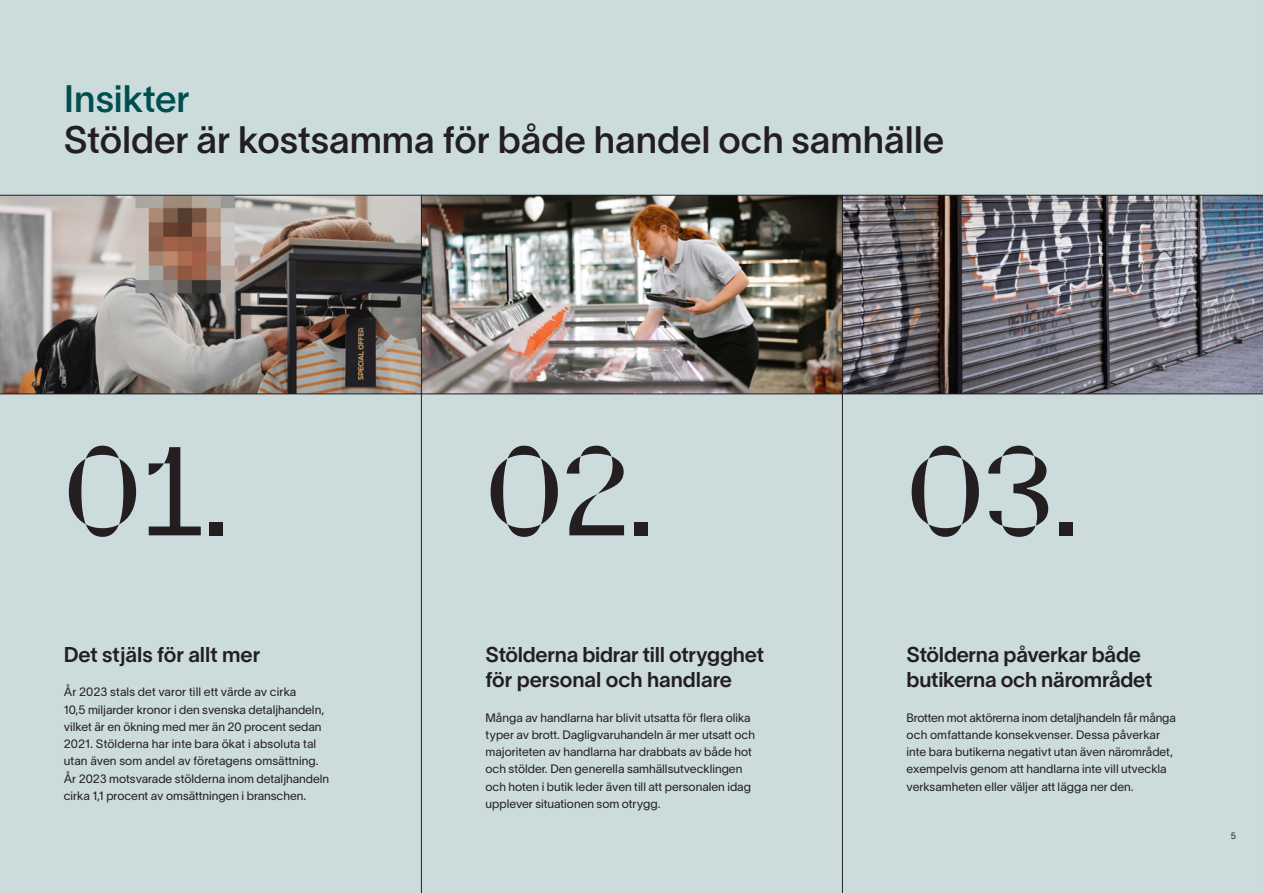
<style>
.page{position:relative;width:1263px;height:893px;background:#ccdcdc}
.page>*{position:absolute;margin:0;border:0;box-sizing:border-box;transform-origin:0 0}
.t1{font:126px "Parabole";color:#231f20}
.RUBRIK{font:37.5px/41.2px "Lausanne 500";color:#231f20}
.MELLANRUBB{font:21px/25.2px "Lausanne 600";letter-spacing:-.01em;color:#231f20}
.BRÖD{font:12px/17.2px "Lausanne 300";color:#231f20}
.t2{font:9px "Lausanne 300";color:#231f20}
.s1{color:#004f4f}
</style>
<div class="page">
<img style="left:0;top:196px;width:1263px;height:197px">
<hr style="left:421px;top:195px;width:1px;height:698px;background:#231f20">
<hr style="left:842px;top:195px;width:1px;height:698px;background:#231f20">
<hr style="left:0;top:393px;width:1263px;height:1px;background:#231f20">
<hr style="left:0;top:195px;width:1263px;height:1px;background:#231f20">
<p class="RUBRIK" style="left:64px;top:77px;width:882px"><span class="s1">Insikter<br></span>Stölder är kostsamma för både handel och samhälle</p>
<p class="t1" style="left:64px;top:420px;width:167px">01.</p>
<p class="t1" style="left:486px;top:420px;width:170px">02.</p>
<p class="t1" style="left:906px;top:420px;width:174px">03.</p>
<p class="MELLANRUBB" style="left:64px;top:642px;width:198px">Det stjäls för allt mer</p>
<p class="BRÖD" style="left:64px;top:683px;width:267px">År 2023 stals det varor till ett värde av cirka<br>10,5 miljarder kronor i den svenska detaljhandeln, vilket är en ökning med mer än 20 procent sedan 2021. Stölderna har inte bara ökat i absoluta tal utan även som andel av företagens omsättning.<br>År 2023 motsvarade stölderna inom detaljhandeln cirka 1,1 procent av omsättningen i branschen.</p>
<p class="MELLANRUBB" style="left:486px;top:642px;width:280px">Stölderna bidrar till otrygghet för personal och handlare</p>
<p class="BRÖD" style="left:486px;top:708px;width:271px">Många av handlarna har blivit utsatta för flera olika typer av brott. Dagligvaruhandeln är mer utsatt och majoriteten av handlarna har drabbats av både hot och stölder. Den generella samhällsutvecklingen och hoten i butik leder även till att personalen idag upplever situationen som otrygg.</p>
<p class="MELLANRUBB" style="left:906px;top:642px;width:247px">Stölderna påverkar både butikerna och närområdet</p>
<p class="BRÖD" style="left:906px;top:708px;width:271px">Brotten mot aktörerna inom detaljhandeln får många och omfattande konsekvenser. Dessa påverkar inte bara butikerna negativt utan även närområdet, exempelvis genom att handlarna inte vill utveckla verksamheten eller väljer att lägga ner den.</p>
<p class="t2" style="left:1231px;top:830px;width:7px">5</p>
</div>
